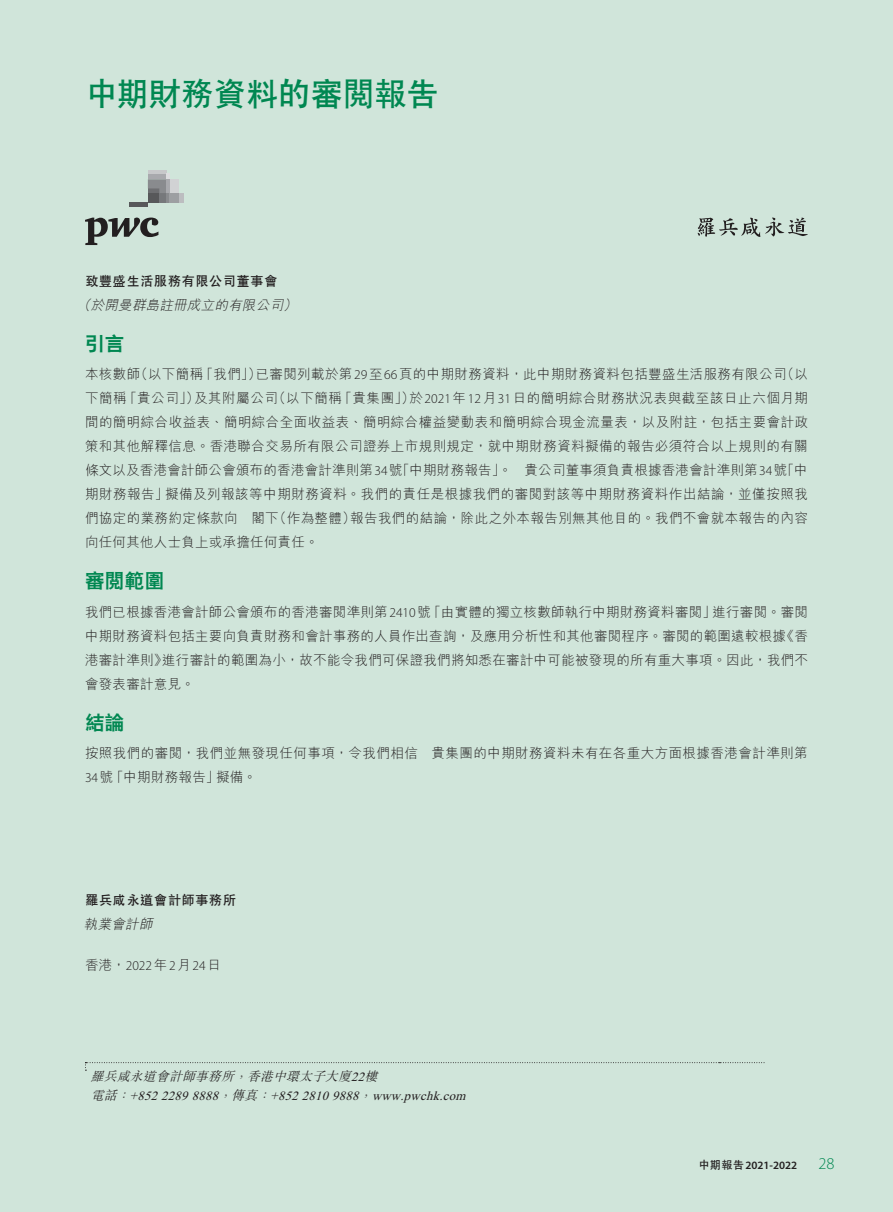
<style>
.page{position:relative;width:893px;height:1212px;background:#d0e5da}
.page>*{position:absolute;margin:0;border:0;box-sizing:border-box;transform-origin:0 0}
.t1{font:700 33px "C Hei 2 HK";letter-spacing:-.025em;color:#008751}
._01_H1{font:800 19.5px "C Hei 2 HK";letter-spacing:.02em;color:#008751}
.t2{font:300 16.5px "Myriad Pro";color:#008751}
._00_txt{font:300 13.5px/24px "M Hei HK";letter-spacing:.03em;color:#231f20}
._00_txt-2{font:700 13.5px "C Hei 2 HK";letter-spacing:.02em;color:#231f20}
._00_txt-3{font:italic 300 13.5px "M Hei HK";color:#231f20}
._00_txt-4{font:300 13.5px "Myriad Pro";color:#231f20}
.t3{font:italic 12.75px "Times New Roman";color:#231f20}
.t4{font:italic 12.75px "M Sung HK Light B5 pc H";color:#231f20}
.t5{font:600 11.25px "Myriad Pro";color:#231f20}
.s1{font-family:"Myriad Pro"}
.s2{font-family:"M Hei HK"}
.s3{font-family:"M Sung HK Light B5 pc H"}
.s4{font-family:"C Hei 2 HK";font-weight:700}
</style>
<div class="page">
<svg style="left:698px;top:218px;width:110px;height:19px"></svg>
<svg style="left:85px;top:218px;width:73px;height:27px"></svg>
<div style="left:179px;top:193px;width:5px;height:9px;background:#bcbdc0"></div>
<div style="left:170px;top:179px;width:9px;height:14px;background:#d1d2d4"></div>
<div style="left:129px;top:202px;width:19px;height:5px;background:#57585a"></div>
<div style="left:170px;top:193px;width:9px;height:9px;background:#9d9fa2"></div>
<hr style="left:148px;top:170px;width:18px;height:4px;background:#c7c8ca">
<svg style="left:148px;top:174px;width:22px;height:28px"></svg>
<hr style="left:166px;top:179px;width:4px;height:14px;background:#a8a9ad">
<svg style="left:85px;top:1062px;width:680px;height:9px"></svg>
<p class="t1" style="left:85px;top:77px;width:355px">中期財務資料的審閱報告</p>
<p class="_00_txt-2" style="left:85px;top:274px;width:194px">致豐盛生活服務有限公司董事會</p>
<p class="_00_txt-3" style="left:77px;top:298px;width:18px">（</p>
<p class="_01_H1" style="left:85px;top:334px;width:41px">引言</p>
<p class="_00_txt-3" style="left:283px;top:298px;width:18px">(</p>
<p class="_00_txt-3" style="left:91px;top:298px;width:197px">於開曼群島註冊成立的有限公司</p>
<p class="_00_txt" style="left:85px;top:362px;width:57px">本核數師</p>
<p class="_00_txt" style="left:134px;top:362px;width:70px">（以下簡稱</p>
<p class="_00_txt" style="left:200px;top:362px;width:63px">「我們」）</p>
<p class="_00_txt" style="left:781px;top:362px;width:29px">（以</p>
<p class="_00_txt" style="left:256px;top:362px;width:532px">已審閱列載於第<span class="s1">29</span>至<span class="s1">66</span>頁的中期財務資料，此中期財務資料包括豐盛生活服務有限公司</p>
<p class="_00_txt" style="left:123px;top:386px;width:78px">「貴公司」）</p>
<p class="_00_txt" style="left:272px;top:386px;width:71px">（以下簡稱</p>
<p class="_00_txt" style="left:339px;top:386px;width:78px">「貴集團」）</p>
<p class="_00_txt" style="left:194px;top:386px;width:85px">及其附屬公司</p>
<p class="_00_txt" style="left:409px;top:386px;width:400px">於<span class="s1">2021</span>年<span class="s1">12</span>月<span class="s1">31</span>日的簡明綜合財務狀況表與截至該日止六個月期</p>
<p class="_00_txt" style="left:85px;top:386px;width:43px">下簡稱</p>
<p class="_00_txt" style="left:85px;top:410px;width:725px">間的簡明綜合收益表、簡明綜合全面收益表、簡明綜合權益變動表和簡明綜合現金流量表，以及附註，包括主要會計政</p>
<p class="_00_txt" style="left:85px;top:434px;width:724px">策和其他解釋信息。香港聯合交易所有限公司證券上市規則規定，就中期財務資料擬備的報告必須符合以上規則的有關</p>
<p class="_00_txt" style="left:525px;top:458px;width:285px">貴公司董事須負責根據香港會計準則第<span class="s1">34</span> 「號中</p>
<p class="_00_txt" style="left:165px;top:458px;width:644px;text-indent:-80px">條文以及香港會計師公會頒布的香港會計準則第<span class="s1">34</span> 「號中期財務報告」。<br>擬備及列報該等中期財務資料。我們的責任是根據我們的審閱對該等中期財務資料作出結論，並僅按照我</p>
<p class="_00_txt" style="left:85px;top:482px;width:85px">期財務報告」</p>
<p class="_00_txt" style="left:273px;top:506px;width:84px">（作為整體）</p>
<p class="_00_txt" style="left:85px;top:506px;width:235px">們協定的業務約定條款向<br>向任何其他人士負上或承擔任何責任。</p>
<p class="_01_H1" style="left:85px;top:571px;width:81px">審閱範圍</p>
<p class="_00_txt" style="left:350px;top:506px;width:459px">報告我們的結論，除此之外本報告別無其他目的。我們不會就本報告的內容</p>
<p class="_00_txt" style="left:251px;top:506px;width:29px">閣下</p>
<p class="_00_txt" style="left:85px;top:599px;width:347px">我們已根據香港會計師公會頒布的香港審閱準則第<span class="s1">2410</span>號</p>
<p class="_00_txt" style="left:427px;top:599px;width:290px">「由實體的獨立核數師執行中期財務資料審閱」</p>
<p class="_00_txt" style="left:712px;top:599px;width:97px">進行審閱。審閱</p>
<p class="_00_txt" style="left:162px;top:623px;width:647px;text-indent:-77px">中期財務資料包括主要向負責財務和會計事務的人員作出查詢，及應用分析性和其他審閱程序。審閱的範圍遠較根據<br>進行審計的範圍為小，故不能令我們可保證我們將知悉在審計中可能被發現的所有重大事項。因此，我們不</p>
<p class="_00_txt" style="left:781px;top:623px;width:28px">《香</p>
<p class="_00_txt" style="left:85px;top:647px;width:111px">港審計準則》<br>會發表審計意見。</p>
<p class="_01_H1" style="left:85px;top:712px;width:41px">結論</p>
<p class="_00_txt" style="left:216px;top:741px;width:203px;text-indent:-131px">按照我們的審閱，我們並無發現任何事項，令我們相信擬備。</p>
<p class="_00_txt" style="left:110px;top:765px;width:111px">「中期財務報告」</p>
<p class="_00_txt-4" style="left:85px;top:769px;width:30px">34<span class="s2">號</span></p>
<p class="_00_txt" style="left:432px;top:741px;width:378px">貴集團的中期財務資料未有在各重大方面根據香港會計準則第</p>
<p class="_00_txt-2" style="left:85px;top:893px;width:153px">羅兵咸永道會計師事務所</p>
<p class="_00_txt-3" style="left:84px;top:917px;width:73px">執業會計師</p>
<p class="_00_txt-4" style="left:85px;top:957px;width:137px"><span class="s2">香港，</span>2022<span class="s2">年</span>2<span class="s2">月</span>24<span class="s2">日</span></p>
<p class="t4" style="left:91px;top:1067px;width:149px">羅兵咸永道會計師事務所</p>
<p class="t4" style="left:247px;top:1067px;width:110px">香港中環太子大廈</p>
<p class="t4" style="left:365px;top:1067px;width:19px">樓</p>
<p class="t3" style="left:351px;top:1068px;width:19px">22</p>
<p class="t4" style="left:234px;top:1067px;width:19px">，</p>
<p class="t4" style="left:231px;top:1086px;width:32px">傳真</p>
<p class="t4" style="left:91px;top:1086px;width:32px">電話</p>
<p class="t3" style="left:372px;top:1087px;width:99px">www pwchk com</p>
<p class="t3" style="left:439px;top:1087px;width:9px">.</p>
<p class="t3" style="left:117px;top:1087px;width:120px"><span class="s3">：</span>+852 2289 8888<span class="s3">，</span></p>
<p class="t3" style="left:257px;top:1087px;width:120px"><span class="s3">：</span>+852 2810 9888<span class="s3">，</span></p>
<p class="t3" style="left:400px;top:1087px;width:9px">.</p>
<p class="t5" style="left:698px;top:1158px;width:100px"><span class="s4">中期報告</span>2021-2022</p>
<p class="t2" style="left:818px;top:1153px;width:18px">28</p>
</div>
